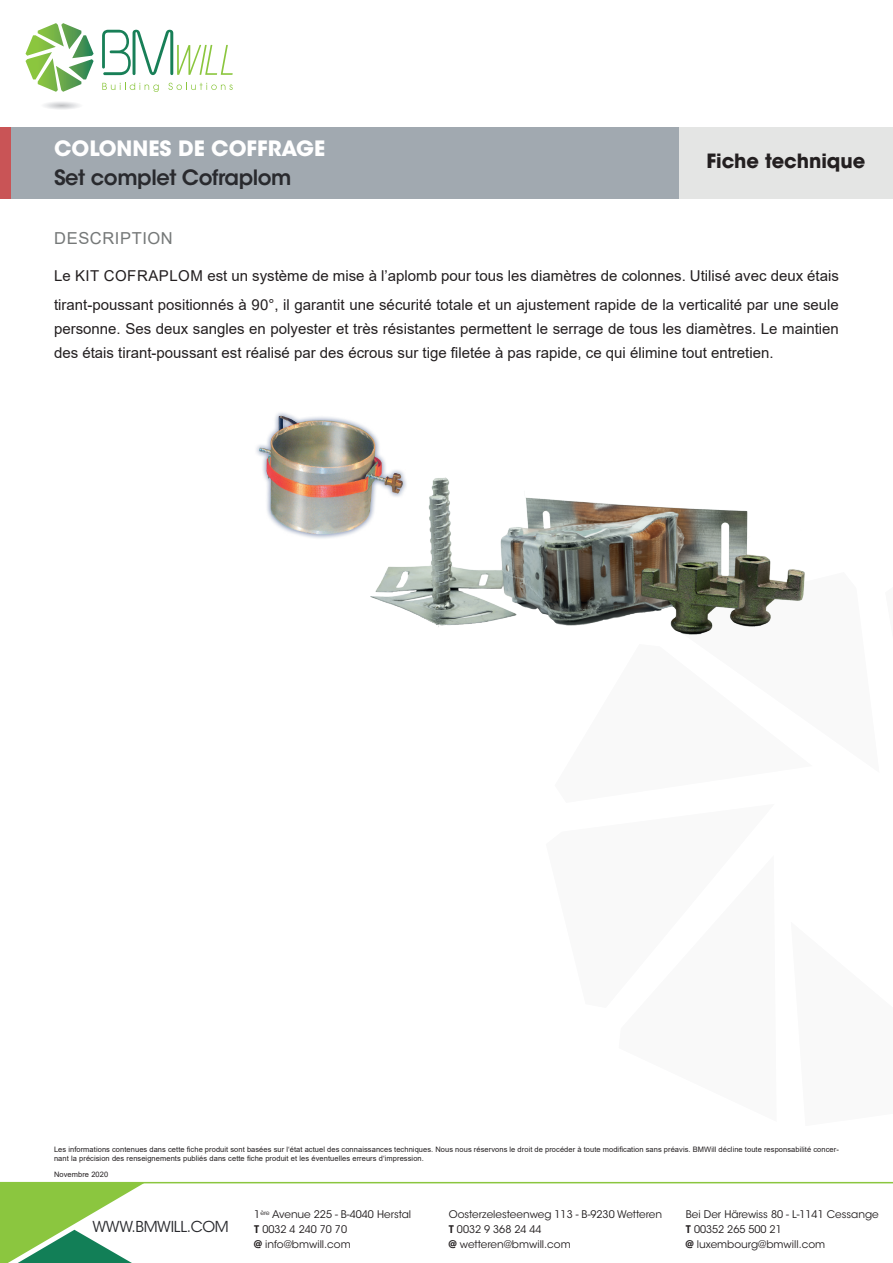
<style>
.page{position:relative;width:893px;height:1263px;background:#fff}
.page>*{position:absolute;margin:0;border:0;box-sizing:border-box;transform-origin:0 0}
.t1{font:600 21px "ITC Avant Garde Std";letter-spacing:-.02em;color:#292a2e}
.t2{font:700 21px "ITC Avant Garde Std";color:#fff}
.t3{font:700 19.5px "ITC Avant Garde Std";color:#231f20}
.Titre{font:16.5px "Arial";letter-spacing:.035em;color:#757878}
.Texte_normal{font:15px/28.5px "Arial";color:#231f20}
.t4{font:15px "ITC Avant Garde Std";letter-spacing:-.02em;color:#292a2e}
.t5{font:10.5px/15px "ITC Avant Garde Std";color:#231f20}
.t6{font:7.5px/9px "Arial";letter-spacing:.01em;color:#231f20}
.s1{font-weight:600}
.s2{font-weight:700}
</style>
<div class="page">
<svg style="left:44px;top:102px;width:36px;height:7px"></svg>
<svg style="left:102px;top:83px;width:57px;height:9px"></svg>
<svg style="left:168px;top:83px;width:65px;height:7px"></svg>
<svg style="left:102px;top:30px;width:131px;height:45px"></svg>
<svg style="left:26px;top:23px;width:68px;height:69px"></svg>
<div style="left:10px;top:127px;width:669px;height:72px;background:#a1a9b0"></div>
<div style="left:679px;top:127px;width:214px;height:72px;background:#e4e5e4"></div>
<div style="left:0;top:127px;width:11px;height:72px;background:#c95456"></div>
<hr style="left:0;top:1182px;width:893px;height:1px;background:#8bc63f">
<svg style="left:0;top:1183px;width:144px;height:80px"></svg>
<img style="left:370px;top:477px;width:435px;height:158px">
<img style="left:256px;top:413px;width:152px;height:141px">
<h1 class="t2" style="left:54px;top:134px;width:273px">COLONNES DE COFFRAGE</h1>
<h1 class="t1" style="left:54px;top:164px;width:239px">Set complet Cofraplom</h1>
<h2 class="t3" style="left:706px;top:148px;width:161px">Fiche technique</h2>
<p class="Titre" style="left:54px;top:227px;width:120px">DESCRIPTION</p>
<p class="Texte_normal" style="left:54px;top:261px;width:786px">Le KIT COFRAPLOM est un système de mise à l’aplomb pour tous les diamètres de colonnes. Utilisé avec deux étais tirant-poussant positionnés à 90°, il garantit une sécurité totale et un ajustement rapide de la verticalité par une seule</p>
<p class="Texte_normal" style="left:54px;top:316px;width:786px;line-height:24px">personne. Ses deux sangles en polyester et très résistantes permettent le serrage de tous les diamètres. Le maintien des étais tirant-poussant est réalisé par des écrous sur tige filetée à pas rapide, ce qui élimine tout entretien.</p>
<p class="t6" style="left:54px;top:1145px;width:786px">Les informations contenues dans cette fiche produit sont basées sur l‘état actuel des connaissances techniques. Nous nous réservons le droit de procéder à toute modification sans préavis. BMWill décline toute responsabilité concer&shy;nant la précision des renseignements publiés dans cette fiche produit et les éventuelles erreurs d‘impression.</p>
<p class="t6" style="left:54px;top:1170px;width:56px">Novembre 2020</p>
<p class="t5" style="left:254px;top:1207px;width:158px">1<sup>ère</sup> Avenue 225 - B-4040 Herstal<br><span class="s1">T</span> 0032 4 240 70 70<br><span class="s2">@</span> info@bmwill.com</p>
<p class="t5" style="left:449px;top:1207px;width:215px">Oosterzelesteenweg 113 - B-9230 Wetteren<br><span class="s1">T</span> 0032 9 368 24 44<br><span class="s2">@</span> wetteren@bmwill.com</p>
<p class="t4" style="left:92px;top:1217px;width:138px">WWW.BMWILL.COM</p>
<p class="t5" style="left:686px;top:1207px;width:194px">Bei Der Härewiss 80 - L-1141 Cessange<br><span class="s1">T</span> 00352 265 500 21<br><span class="s2">@</span> luxembourg@bmwill.com</p>
</div>
